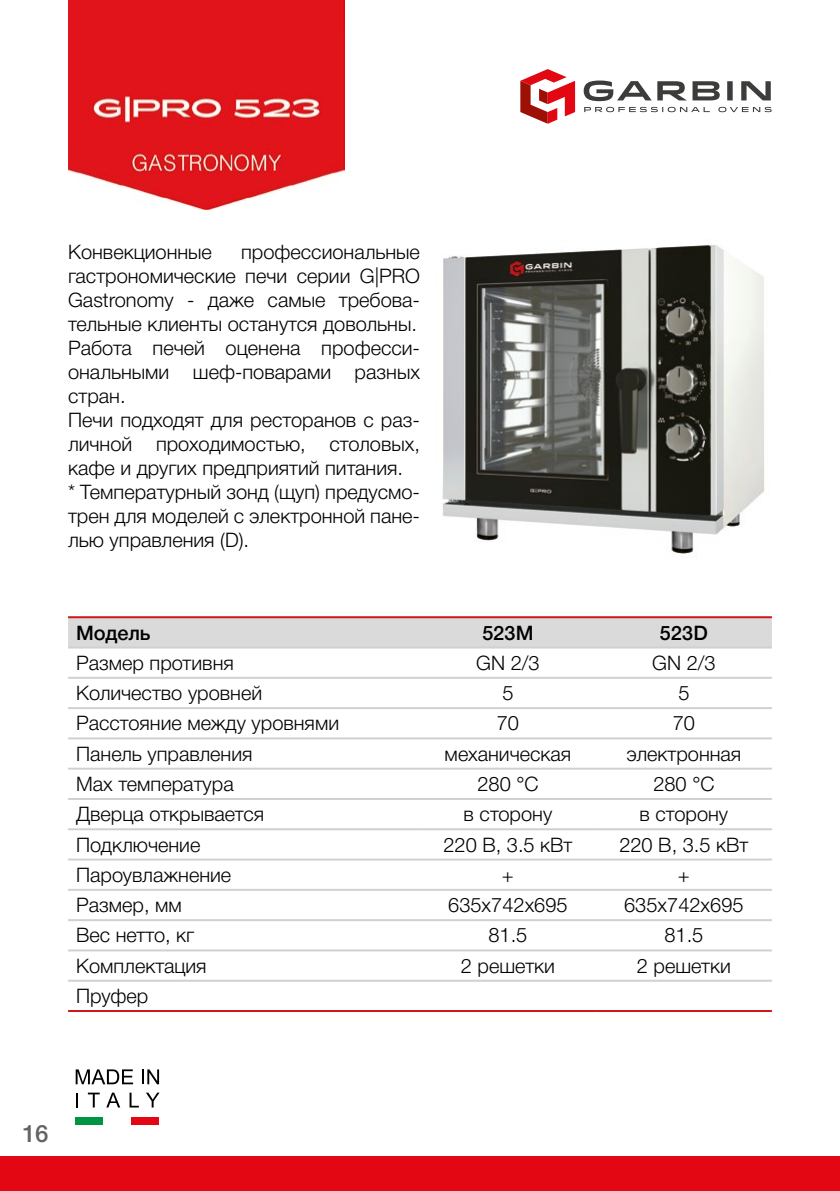
<style>
.page{position:relative;width:840px;height:1191px;background:#fff}
.page>*{position:absolute;margin:0;border:0;box-sizing:border-box;transform-origin:0 0}
.t1{font:500 24px "Helvetica Neue Cyr";color:#646363}
.t2{font:300 20px/24px "Helvetica Neue Cyr";color:#000}
.t3{font:500 20px "Helvetica Neue Cyr";color:#000}
</style>
<div class="page">
<svg style="left:520px;top:69px;width:54px;height:55px"></svg>
<svg style="left:583px;top:81px;width:187px;height:20px"></svg>
<svg style="left:584px;top:107px;width:125px;height:5px"></svg>
<svg style="left:718px;top:107px;width:53px;height:5px"></svg>
<div style="left:0;top:1157px;width:839px;height:34px;background:#e30613"></div>
<img style="left:68px;top:0;width:277px;height:210px">
<img style="left:442px;top:245px;width:323px;height:309px">
<div style="left:68px;top:618px;width:703px;height:28px;background:#dadada"></div>
<hr style="left:68px;top:616px;width:352px;height:2px;background:#cd171a">
<hr style="left:420px;top:616px;width:175px;height:2px;background:#cd171a">
<hr style="left:595px;top:616px;width:176px;height:2px;background:#cd171a">
<hr style="left:68px;top:1010px;width:352px;height:2px;background:#cd171a">
<hr style="left:420px;top:1010px;width:175px;height:2px;background:#cd171a">
<hr style="left:595px;top:1010px;width:176px;height:2px;background:#cd171a">
<hr style="left:68px;top:646px;width:352px;height:2px;background:#d0d0d0">
<hr style="left:420px;top:646px;width:175px;height:2px;background:#d0d0d0">
<hr style="left:595px;top:646px;width:176px;height:2px;background:#d0d0d0">
<hr style="left:68px;top:677px;width:352px;height:2px;background:#d0d0d0">
<hr style="left:420px;top:677px;width:175px;height:2px;background:#d0d0d0">
<hr style="left:595px;top:677px;width:176px;height:2px;background:#d0d0d0">
<hr style="left:68px;top:707px;width:352px;height:2px;background:#d0d0d0">
<hr style="left:420px;top:707px;width:175px;height:2px;background:#d0d0d0">
<hr style="left:595px;top:707px;width:176px;height:2px;background:#d0d0d0">
<hr style="left:68px;top:737px;width:352px;height:2px;background:#d0d0d0">
<hr style="left:420px;top:737px;width:175px;height:2px;background:#d0d0d0">
<hr style="left:595px;top:737px;width:176px;height:2px;background:#d0d0d0">
<hr style="left:68px;top:767px;width:352px;height:2px;background:#d0d0d0">
<hr style="left:420px;top:767px;width:175px;height:2px;background:#d0d0d0">
<hr style="left:595px;top:767px;width:176px;height:2px;background:#d0d0d0">
<hr style="left:68px;top:798px;width:352px;height:2px;background:#d0d0d0">
<hr style="left:420px;top:798px;width:175px;height:2px;background:#d0d0d0">
<hr style="left:595px;top:798px;width:176px;height:2px;background:#d0d0d0">
<hr style="left:68px;top:828px;width:352px;height:2px;background:#d0d0d0">
<hr style="left:420px;top:828px;width:175px;height:2px;background:#d0d0d0">
<hr style="left:595px;top:828px;width:176px;height:2px;background:#d0d0d0">
<hr style="left:68px;top:858px;width:352px;height:2px;background:#d0d0d0">
<hr style="left:420px;top:858px;width:175px;height:2px;background:#d0d0d0">
<hr style="left:595px;top:858px;width:176px;height:2px;background:#d0d0d0">
<hr style="left:68px;top:889px;width:352px;height:2px;background:#d0d0d0">
<hr style="left:420px;top:889px;width:175px;height:2px;background:#d0d0d0">
<hr style="left:595px;top:889px;width:176px;height:2px;background:#d0d0d0">
<hr style="left:68px;top:919px;width:352px;height:2px;background:#d0d0d0">
<hr style="left:420px;top:919px;width:175px;height:2px;background:#d0d0d0">
<hr style="left:595px;top:919px;width:176px;height:2px;background:#d0d0d0">
<hr style="left:68px;top:949px;width:352px;height:2px;background:#d0d0d0">
<hr style="left:420px;top:949px;width:175px;height:2px;background:#d0d0d0">
<hr style="left:595px;top:949px;width:176px;height:2px;background:#d0d0d0">
<hr style="left:68px;top:979px;width:352px;height:2px;background:#d0d0d0">
<hr style="left:420px;top:979px;width:175px;height:2px;background:#d0d0d0">
<hr style="left:595px;top:979px;width:176px;height:2px;background:#d0d0d0">
<svg style="left:76px;top:1069px;width:57px;height:15px"></svg>
<svg style="left:142px;top:1069px;width:17px;height:15px"></svg>
<svg style="left:76px;top:1093px;width:2px;height:14px"></svg>
<svg style="left:88px;top:1092px;width:12px;height:15px"></svg>
<svg style="left:106px;top:1092px;width:14px;height:15px"></svg>
<svg style="left:129px;top:1092px;width:10px;height:15px"></svg>
<svg style="left:146px;top:1092px;width:13px;height:15px"></svg>
<div style="left:75px;top:1116px;width:28px;height:8px;background:#009641"></div>
<div style="left:131px;top:1116px;width:28px;height:8px;background:#e30613"></div>
<p class="t2" style="left:68px;top:240px;width:353px;text-indent:173px">профессиональные гастрономические печи серии G|PRO<br>Gastronomy - даже самые требова&shy;тельные клиенты останутся довольны.<br>Работа печей оценена професси&shy;ональными шеф-поварами разных стран.<br>Печи подходят для ресторанов с раз&shy;личной проходимостью, столовых, кафе и других предприятий питания.<br>* Температурный зонд (щуп) предусмо&shy;трен для моделей с электронной пане&shy;лью управления (D).</p>
<p class="t2" style="left:68px;top:240px;width:145px">Конвекционные</p>
<p class="t3" style="left:76px;top:621px;width:76px">Модель</p>
<p class="t3" style="left:482px;top:621px;width:53px">523M</p>
<p class="t3" style="left:659px;top:621px;width:49px">523D</p>
<p class="t2" style="left:76px;top:651px;width:159px">Размер противня</p>
<p class="t2" style="left:476px;top:651px;width:65px">GN 2/3</p>
<p class="t2" style="left:651px;top:651px;width:65px">GN 2/3</p>
<p class="t2" style="left:76px;top:681px;width:187px">Количество уровней</p>
<p class="t2" style="left:502px;top:681px;width:13px">5</p>
<p class="t2" style="left:678px;top:681px;width:13px">5</p>
<p class="t2" style="left:76px;top:711px;width:264px">Расстояние между уровнями</p>
<p class="t2" style="left:496px;top:711px;width:24px">70</p>
<p class="t2" style="left:672px;top:711px;width:24px">70</p>
<p class="t2" style="left:76px;top:742px;width:178px">Панель управления</p>
<p class="t2" style="left:444px;top:742px;width:128px">механическая</p>
<p class="t2" style="left:626px;top:742px;width:116px">электронная</p>
<p class="t2" style="left:76px;top:772px;width:159px">Max температура</p>
<p class="t2" style="left:477px;top:772px;width:62px">280 °С</p>
<p class="t2" style="left:653px;top:772px;width:62px">280 °С</p>
<p class="t2" style="left:76px;top:802px;width:189px">Дверца открывается</p>
<p class="t2" style="left:463px;top:802px;width:90px">в сторону</p>
<p class="t2" style="left:639px;top:802px;width:90px">в сторону</p>
<p class="t2" style="left:76px;top:832px;width:126px">Подключение</p>
<p class="t2" style="left:443px;top:832px;width:130px">220 В, 3.5 кВт</p>
<p class="t2" style="left:619px;top:832px;width:130px">220 В, 3.5 кВт</p>
<p class="t2" style="left:76px;top:863px;width:157px">Пароувлажнение</p>
<p class="t2" style="left:501px;top:863px;width:14px">+</p>
<p class="t2" style="left:677px;top:863px;width:13px">+</p>
<p class="t2" style="left:76px;top:893px;width:107px">Размер, мм</p>
<p class="t2" style="left:448px;top:893px;width:121px">635x742x695</p>
<p class="t2" style="left:623px;top:893px;width:121px">635x742x695</p>
<p class="t2" style="left:76px;top:923px;width:120px">Вес нетто, кг</p>
<p class="t2" style="left:488px;top:923px;width:40px">81.5</p>
<p class="t2" style="left:664px;top:923px;width:40px">81.5</p>
<p class="t2" style="left:76px;top:953px;width:132px">Комплектация</p>
<p class="t2" style="left:460px;top:953px;width:95px">2 решетки</p>
<p class="t2" style="left:636px;top:953px;width:95px">2 решетки</p>
<p class="t2" style="left:76px;top:984px;width:74px">Пруфер</p>
<p class="t1" style="left:22px;top:1119px;width:28px">16</p>
</div>
